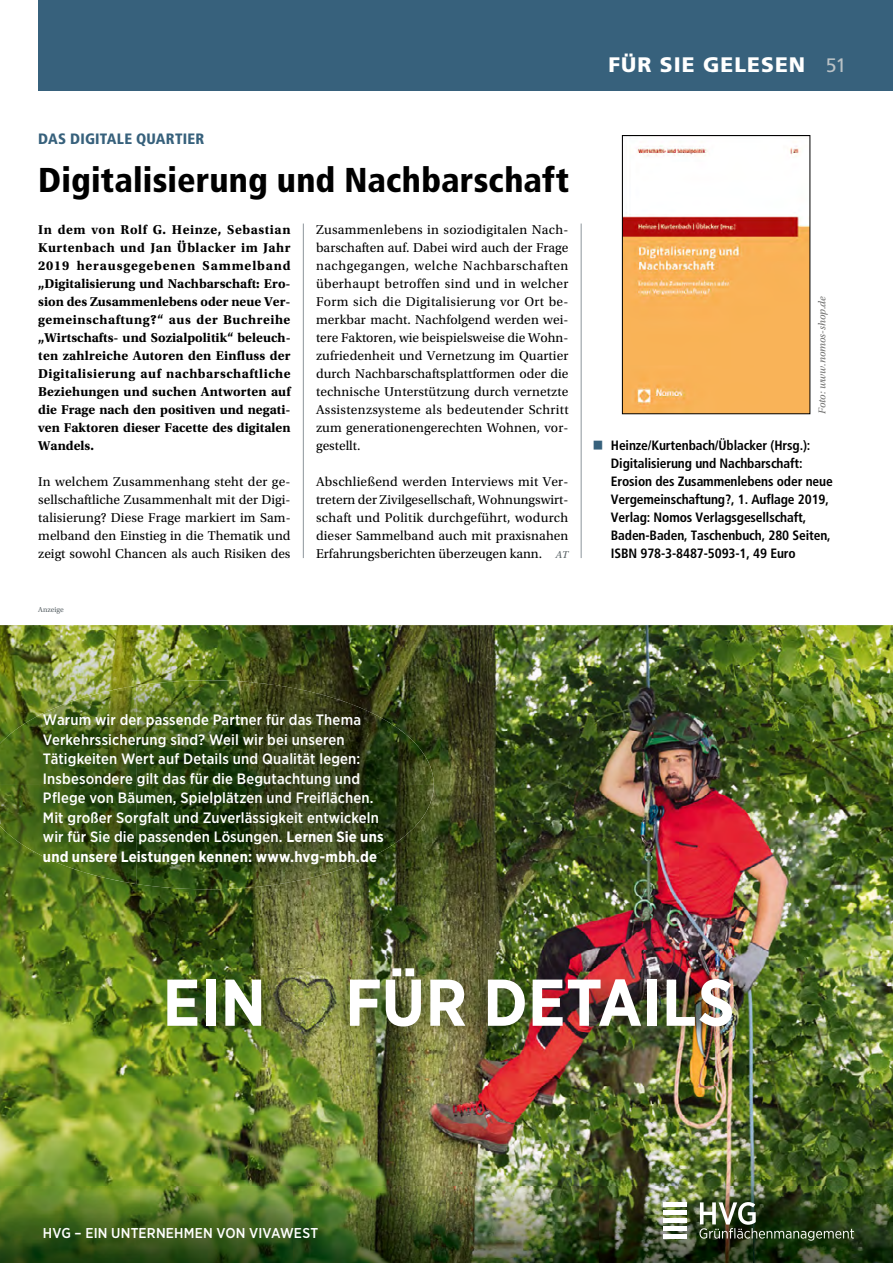
<style>
.page{position:relative;width:893px;height:1263px;background:#fff}
.page>*{position:absolute;margin:0;border:0;box-sizing:border-box;transform-origin:0 0}
.t1{font:900 70.2px "Frutiger";color:#37617c;scale:.24 1}
.t2{font:700 66px "Gotham Narrow";letter-spacing:.005em;color:#fff}
.t3{font:900 condensed 34.5px "Frutiger LT Std";letter-spacing:.005em;color:#000}
.t4{font:900 21px "Frutiger";letter-spacing:.05em;color:#fff}
.t5{font:500 15px/19.5px "Gotham Narrow";letter-spacing:.01em;color:#fff}
.t6{font:900 condensed 15px "Frutiger LT Std";letter-spacing:.015em;color:#37617c}
.t7{font:500 14.25px "Gotham Narrow";letter-spacing:.015em;color:#fff}
.t8{font:13.5px/18px "Utopia Std";color:#000;text-align:justify}
.t9{font:700 13.5px/18px "Utopia Std";color:#000;text-align:justify}
.t10{font:700 condensed 13.5px/18px "Frutiger LT Std";letter-spacing:-.01em;color:#000}
.t11{font:italic 10.5px "Utopia Std";color:#6f6f6e}
.t12{font:7.5px "Utopia Std";color:#545d61}
.s1{font-style:italic;font-size:10.5px;color:#545d61}
.s2{font-weight:400;font-size:19.5px;color:#bac2c6}
.s3{font-weight:700}
</style>
<div class="page">
<hr style="left:303px;top:224px;width:1px;height:334px;background:#8d969b">
<hr style="left:581px;top:224px;width:1px;height:334px;background:#8d969b">
<div style="left:38px;top:0;width:855px;height:90px;background:#37617c"></div>
<img style="left:624px;top:145px;width:184px;height:267px">
<div style="left:622px;top:135px;width:188px;height:279px;border:1px solid #000"></div>
<img style="left:0;top:625px;width:893px;height:638px">
<svg style="left:699px;top:1202px;width:155px;height:38px;background:#445637"></svg>
<hr style="left:664px;top:1202px;width:23px;height:4px;background:#fff">
<hr style="left:664px;top:1210px;width:23px;height:4px;background:#fff">
<hr style="left:664px;top:1218px;width:23px;height:4px;background:#fff">
<hr style="left:664px;top:1226px;width:23px;height:4px;background:#fff">
<hr style="left:664px;top:1234px;width:23px;height:4px;background:#fff">
<img style="left:0;top:686px;width:136px;height:198px">
<img style="left:136px;top:680px;width:149px;height:209px">
<img style="left:285px;top:686px;width:149px;height:197px">
<p class="t6" style="left:38px;top:130px;width:168px">DAS DIGITALE QUARTIER</p>
<h3 class="t3" style="left:38px;top:159px;width:532px">Digitalisierung und Nachbarschaft</h3>
<p class="t9" style="left:38px;top:221px;width:254px">In dem von Rolf G. Heinze, Sebastian Kurtenbach und Jan Üblacker im Jahr 2019 herausgegebenen Sammelband „Digitalisierung und Nachbarschaft: Ero&shy;sion des Zusammenlebens oder neue Ver&shy;gemeinschaftung?“ aus der Buchreihe „Wirtschafts- und Sozialpolitik“ beleuch&shy;ten zahlreiche Autoren den Einfluss der Digitalisierung auf nachbarschaftliche Beziehungen und suchen Antworten auf die Frage nach den positiven und negati&shy;ven Faktoren dieser Facette des digitalen Wandels.</p>
<p class="t8" style="left:38px;top:473px;width:254px">In welchem Zusammenhang steht der ge&shy;sellschaftliche Zusammenhalt mit der Digi&shy;talisierung? Diese Frage markiert im Sam&shy;melband den Einstieg in die Thematik und zeigt sowohl Chancen als auch Risiken des</p>
<p class="t8" style="left:316px;top:221px;width:254px">Zusammenlebens in soziodigitalen Nach&shy;barschaften auf. Dabei wird auch der Frage nachgegangen, welche Nachbarschaften überhaupt betroffen sind und in welcher Form sich die Digitalisierung vor Ort be&shy;merkbar macht. Nachfolgend werden wei&shy;tere Faktoren, wie beispielsweise die Wohn&shy;zufriedenheit und Vernetzung im Quartier durch Nachbarschaftsplattformen oder die technische Unterstützung durch vernetzte Assistenzsysteme als bedeutender Schritt zum generationengerechten Wohnen, vor&shy;gestellt.</p>
<p class="t8" style="left:316px;top:473px;width:254px">Abschließend werden Interviews mit Ver&shy;tretern der Zivilgesellschaft, Wohnungswirt&shy;schaft und Politik durchgeführt, wodurch dieser Sammelband auch mit praxisnahen Erfahrungsberichten überzeugen kann. <span class="s1">AT</span></p>
<p class="t12" style="left:38px;top:606px;width:27px">Anzeige</p>
<h3 class="t4" style="left:608px;top:52px;width:239px">FÜR SIE GELESEN <span class="s2">51</span></h3>
<p class="t11" style="left:816px;top:414px;width:119px;rotate:-90deg">Foto: www.nomos-shop.de</p>
<h1 class="t1" style="left:594px;top:397px;width:37px">–</h1>
<p class="t10" style="left:611px;top:436px;width:223px">Heinze/Kurtenbach/Üblacker (Hrsg.):<br>Digitalisierung und Nachbarschaft:<br>Erosion des Zusammenlebens oder neue Vergemeinschaftung?, 1. Auflage 2019, Verlag: Nomos Verlagsgesellschaft, Baden-Baden, Taschenbuch, 280 Seiten, ISBN 978-3-8487-5093-1, 49 Euro</p>
<p class="t5" style="left:43px;top:710px;width:342px">Warum wir der passende Partner für das Thema Verkehrssicherung sind? Weil wir bei unseren Tätigkeiten Wert auf Details und Qualität legen:<br>Insbesondere gilt das für die Begutachtung und Pflege von Bäumen, Spielplätzen und Freiflächen.<br>Mit großer Sorgfalt und Zuverlässigkeit entwickeln wir für Sie die passenden Lösungen. <span class="s3">Lernen Sie uns und unsere Leistungen kennen: www.hvg-mbh.de</span></p>
<h2 class="t2" style="left:163px;top:960px;width:573px">EIN FÜR DETAILS</h2>
<p class="t7" style="left:43px;top:1224px;width:277px">HVG – EIN UNTERNEHMEN VON VIVAWEST</p>
</div>
